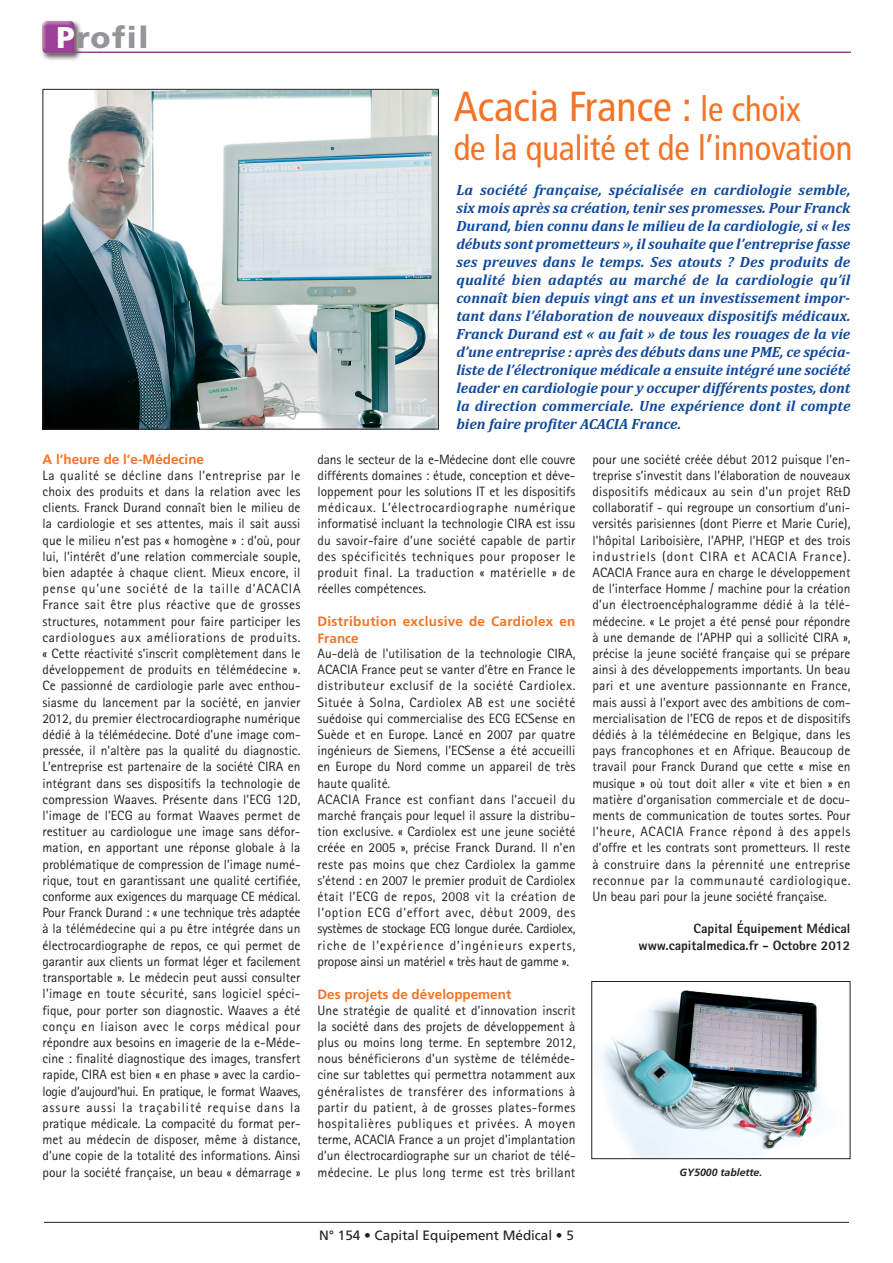
<style>
.page{position:relative;width:893px;height:1263px;background:#fff}
.page>*{position:absolute;margin:0;border:0;box-sizing:border-box;transform-origin:0 0}
.t1{font:condensed 42px "Frutiger";color:#f47325}
.t2{font:condensed 34.5px "Frutiger";color:#f47325}
.t3{font:900 30px "Frutiger";letter-spacing:.05em;color:#939598}
.t4{font:italic 700 15px/18px "Cambria";color:#0f499d;text-align:justify}
.t5{font:13.5px/16.2px "Rotis Sans Serif";color:#231f20;text-align:justify}
.t6{font:800 13.5px/16.2px "Rotis Sans Serif";color:#231f20;text-align:right}
.t7{font:700 13.5px "Frutiger";color:#f47325}
.t8{font:700 13.5px/16.2px "Frutiger";letter-spacing:.025em;color:#f47325}
.t9{font:13.5px "Frutiger";color:#231f20}
.t10{font:italic 700 10.5px "Frutiger";color:#231f20}
.s1{color:#fff}
.s2{font-size:34.5px}
</style>
<div class="page">
<hr style="left:44px;top:1222px;width:805px;height:1px;background:#231f20">
<img style="left:42px;top:21px;width:43px;height:39px">
<img style="left:43px;top:21px;width:31px;height:32px;border-radius:4px">
<hr style="left:47px;top:52px;width:804px;height:1px;background:#9c3d96">
<img style="left:45px;top:91px;width:392px;height:336px">
<div style="left:43px;top:89px;width:396px;height:340px;border:1px solid #231f20"></div>
<img style="left:599px;top:990px;width:228px;height:167px">
<div style="left:591px;top:981px;width:259px;height:178px;border:1px solid #231f20"></div>
<h3 class="t3" style="left:57px;top:25px;width:93px"><span class="s1">P</span>rofil</h3>
<p class="t7" style="left:43px;top:454px;width:163px">A l’heure de l’e-Médecine</p>
<p class="t5" style="left:43px;top:468px;width:260px">La qualité se décline dans l’entreprise par le choix des produits et dans la relation avec les clients. Franck Durand connaît bien le milieu de la cardiologie et ses attentes, mais il sait aussi que le milieu n’est pas « homogène » : d’où, pour lui, l’intérêt d’une relation commerciale souple, bien adaptée à chaque client. Mieux encore, il pense qu’une société de la taille d’ACACIA France sait être plus réactive que de grosses structures, notamment pour faire participer les cardiologues aux améliorations de produits. « Cette réactivité s’inscrit complètement dans le développement de produits en télémédecine ».<br>Ce passionné de cardiologie parle avec enthou&shy;siasme du lancement par la société, en janvier 2012, du premier électrocardiographe numérique dédié à la télémédecine. Doté d’une image com&shy;pressée, il n’altère pas la qualité du diagnostic.<br>L’entreprise est partenaire de la société CIRA en intégrant dans ses dispositifs la technologie de compression Waaves. Présente dans l’ECG 12D, l'image de l'ECG au format Waaves permet de restituer au cardiologue une image sans défor&shy;mation, en apportant une réponse globale à la problématique de compression de l’image numé&shy;rique, tout en garantissant une qualité certifiée, conforme aux exigences du marquage CE médical.<br>Pour Franck Durand : « une technique très adaptée à la télémédecine qui a pu être intégrée dans un électrocardiographe de repos, ce qui permet de garantir aux clients un format léger et facilement transportable ». Le médecin peut aussi consulter l’image en toute sécurité, sans logiciel spéci&shy;fique, pour porter son diagnostic. Waaves a été conçu en liaison avec le corps médical pour répondre aux besoins en imagerie de la e-Méde&shy;cine : finalité diagnostique des images, transfert rapide, CIRA est bien « en phase » avec la cardio&shy;logie d’aujourd’hui. En pratique, le format Waaves, assure aussi la traçabilité requise dans la pratique médicale. La compacité du format per&shy;met au médecin de disposer, même à distance, d’une copie de la totalité des informations. Ainsi pour la société française, un beau « démarrage »</p>
<h1 class="t1" style="left:454px;top:89px;width:349px">Acacia France : <span class="s2">le choix</span></h1>
<h2 class="t2" style="left:454px;top:134px;width:400px">de la qualité et de l’innovation</h2>
<p class="t4" style="left:456px;top:183px;width:396px">La société française, spécialisée en cardiologie semble, six mois après sa création, tenir ses promesses. Pour Franck Durand, bien connu dans le milieu de la cardiologie, si « les débuts sont prometteurs », il souhaite que l’entreprise fasse ses preuves dans le temps. Ses atouts ? Des produits de qualité bien adaptés au marché de la cardiologie qu’il connaît bien depuis vingt ans et un investissement impor&shy;tant dans l’élaboration de nouveaux dispositifs médicaux.<br>Franck Durand est « au fait » de tous les rouages de la vie d’une entreprise : après des débuts dans une PME, ce spécia&shy;liste de l’électronique médicale a ensuite intégré une société leader en cardiologie pour y occuper différents postes, dont la direction commerciale. Une expérience dont il compte bien faire profiter ACACIA France.</p>
<p class="t5" style="left:317px;top:452px;width:259px">dans le secteur de la e-Médecine dont elle couvre différents domaines : étude, conception et déve&shy;loppement pour les solutions IT et les dispositifs médicaux. L’électrocardiographe numérique informatisé incluant la technologie CIRA est issu du savoir-faire d’une société capable de partir des spécificités techniques pour proposer le produit final. La traduction « matérielle » de réelles compétences.</p>
<p class="t8" style="left:317px;top:615px;width:259px">Distribution exclusive de Cardiolex en<br>France</p>
<p class="t5" style="left:317px;top:647px;width:260px;text-align:left">Au-delà de l’utilisation de la technologie CIRA, ACACIA France peut se vanter d’être en France le distributeur exclusif de la société Cardiolex.<br>Située à Solna, Cardiolex AB est une société suédoise qui commercialise des ECG ECSense en Suède et en Europe. Lancé en 2007 par quatre ingénieurs de Siemens, l’ECSense a été accueilli en Europe du Nord comme un appareil de très haute qualité.<br>ACACIA France est confiant dans l’accueil du marché français pour lequel il assure la distribu&shy;tion exclusive. « Cardiolex est une jeune société créée en 2005 », précise Franck Durand. Il n’en reste pas moins que chez Cardiolex la gamme s’étend : en 2007 le premier produit de Cardiolex était l’ECG de repos, 2008 vit la création de l’option ECG d’effort avec, début 2009, des systèmes de stockage ECG longue durée. Cardiolex, riche de l’expérience d’ingénieurs experts, propose ainsi un matériel « très haut de gamme ».</p>
<p class="t7" style="left:317px;top:989px;width:195px">Des projets de développement</p>
<p class="t5" style="left:317px;top:1003px;width:260px">Une stratégie de qualité et d’innovation inscrit la société dans des projets de développement à plus ou moins long terme. En septembre 2012, nous bénéficierons d’un système de téléméde&shy;cine sur tablettes qui permettra notamment aux généralistes de transférer des informations à partir du patient, à de grosses plates-formes hospitalières publiques et privées. A moyen terme, ACACIA France a un projet d’implantation d’un électrocardiographe sur un chariot de télé&shy;médecine. Le plus long terme est très brillant</p>
<p class="t5" style="left:592px;top:452px;width:260px">pour une société créée début 2012 puisque l’en&shy;treprise s’investit dans l’élaboration de nouveaux dispositifs médicaux au sein d’un projet R&amp;D collaboratif - qui regroupe un consortium d’uni&shy;versités parisiennes (dont Pierre et Marie Curie), l’hôpital Lariboisière, l’APHP, l’HEGP et des trois industriels (dont CIRA et ACACIA France).<br>ACACIA France aura en charge le développement de l’interface Homme / machine pour la création d’un électroencéphalogramme dédié à la télé&shy;médecine. « Le projet a été pensé pour répondre à une demande de l’APHP qui a sollicité CIRA », précise la jeune société française qui se prépare ainsi à des développements importants. Un beau pari et une aventure passionnante en France, mais aussi à l’export avec des ambitions de com&shy;mercialisation de l’ECG de repos et de dispositifs dédiés à la télémédecine en Belgique, dans les pays francophones et en Afrique. Beaucoup de travail pour Franck Durand que cette « mise en musique » où tout doit aller « vite et bien » en matière d’organisation commerciale et de docu&shy;ments de communication de toutes sortes. Pour l’heure, ACACIA France répond à des appels d’offre et les contrats sont prometteurs. Il reste à construire dans la pérennité une entreprise reconnue par la communauté cardiologique.<br>Un beau pari pour la jeune société française.</p>
<p class="t6" style="left:638px;top:922px;width:213px">Capital Équipement Médical www.capitalmedica.fr - Octobre 2012</p>
<p class="t10" style="left:680px;top:1168px;width:84px">GY5000 tablette.</p>
<p class="t9" style="left:319px;top:1229px;width:256px">N° 154 • Capital Equipement Médical • 5</p>
</div>
